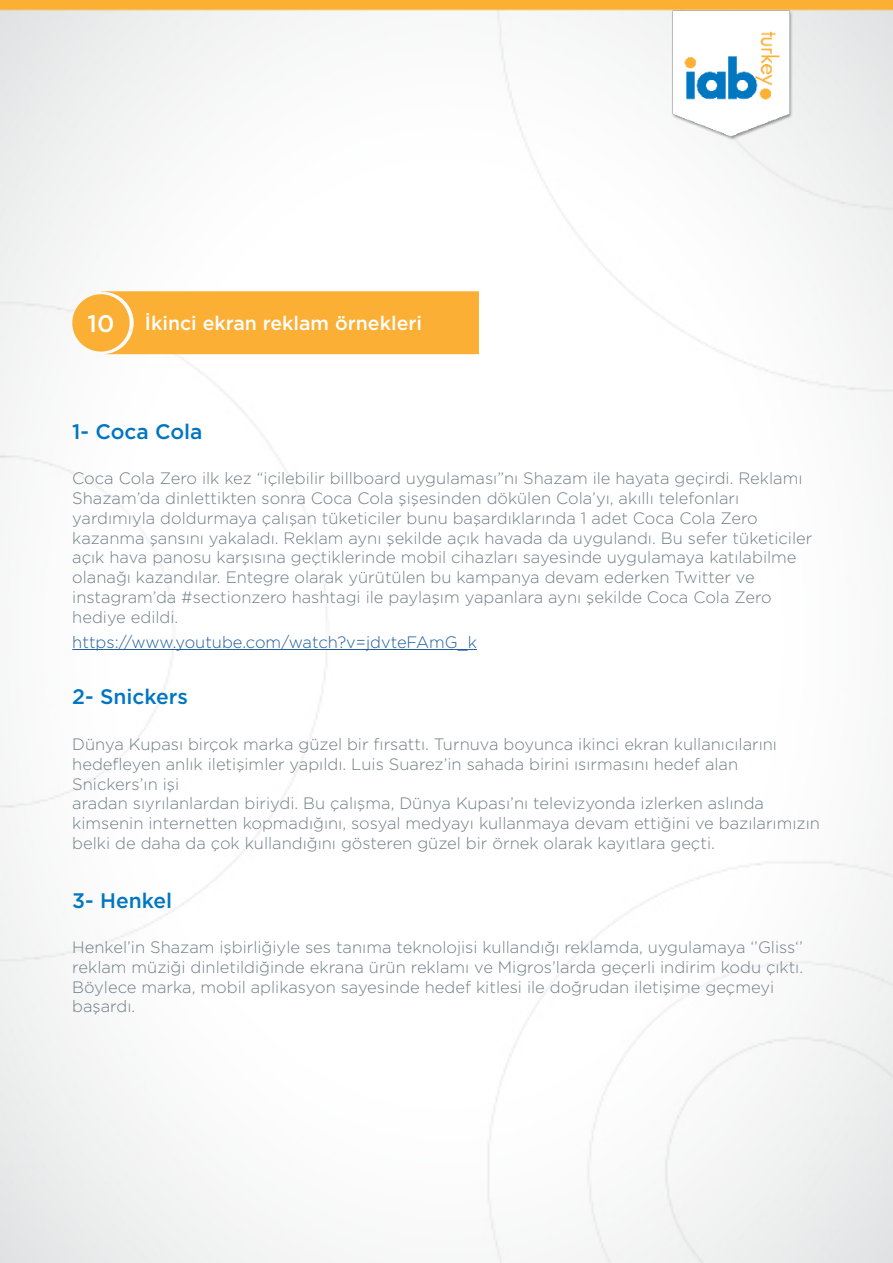
<style>
.page{position:relative;width:893px;height:1263px;background:#fff}
.page>*{position:absolute;margin:0;border:0;box-sizing:border-box;transform-origin:0 0}
.t1{font:500 24px "Gotham";color:#fff}
.t2{font:500 21px "Gotham";color:#0076c0}
.t3{font:500 19.5px "Gotham";color:#fff}
.t4{font:300 16.5px/19.8px "Gotham";color:#6f7e86}
.t5{font:300 16.5px "Gotham";color:#215e9e}
</style>
<div class="page">
<img style="left:0;top:0;width:893px;height:1263px">
<img style="left:672px;top:9px;width:121px;height:132px">
<hr style="left:72px;top:649px;width:405px;height:1px;background:#215e9e">
<div style="left:72px;top:294px;width:58px;height:58px;background:#fbaf34;border-radius:50%"></div>
<div style="left:101px;top:291px;width:378px;height:64px;background:#fbaf34"></div>
<h1 class="t1" style="left:88px;top:307px;width:28px">10</h1>
<p class="t3" style="left:145px;top:310px;width:279px">İkinci ekran reklam örnekleri</p>
<p class="t2" style="left:72px;top:418px;width:132px">1- Coca Cola</p>
<p class="t4" style="left:72px;top:468px;width:742px">Coca Cola Zero ilk kez “içilebilir billboard uygulaması”nı Shazam ile hayata geçirdi. Reklamı Shazam’da dinlettikten sonra Coca Cola şişesinden dökülen Cola’yı, akıllı telefonları yardımıyla doldurmaya çalışan tüketiciler bunu başardıklarında 1 adet Coca Cola Zero kazanma şansını yakaladı. Reklam aynı şekilde açık havada da uygulandı. Bu sefer tüketiciler açık hava panosu karşısına geçtiklerinde mobil cihazları sayesinde uygulamaya katılabilme olanağı kazandılar. Entegre olarak yürütülen bu kampanya devam ederken Twitter ve instagram’da #sectionzero hashtagi ile paylaşım yapanlara aynı şekilde Coca Cola Zero hediye edildi.</p>
<p class="t5" style="left:72px;top:632px;width:406px">https://www.youtube.com/watch?v=jdvteFAmG_k</p>
<p class="t2" style="left:72px;top:682px;width:117px">2- Snickers</p>
<p class="t4" style="left:72px;top:734px;width:749px">Dünya Kupası birçok marka güzel bir fırsattı. Turnuva boyunca ikinci ekran kullanıcılarını hedefleyen anlık iletişimler yapıldı. Luis Suarez’in sahada birini ısırmasını hedef alan Snickers’ın işi<br>aradan sıyrılanlardan biriydi. Bu çalışma, Dünya Kupası’nı televizyonda izlerken aslında kimsenin internetten kopmadığını, sosyal medyayı kullanmaya devam ettiğini ve bazılarımızın belki de daha da çok kullandığını gösteren güzel bir örnek olarak kayıtlara geçti.</p>
<p class="t2" style="left:72px;top:886px;width:101px">3- Henkel</p>
<p class="t4" style="left:72px;top:937px;width:732px">Henkel’in Shazam işbirliğiyle ses tanıma teknolojisi kullandığı reklamda, uygulamaya ‘’Gliss‘’ reklam müziği dinletildiğinde ekrana ürün reklamı ve Migros’larda geçerli indirim kodu çıktı.<br>Böylece marka, mobil aplikasyon sayesinde hedef kitlesi ile doğrudan iletişime geçmeyi başardı.</p>
</div>
